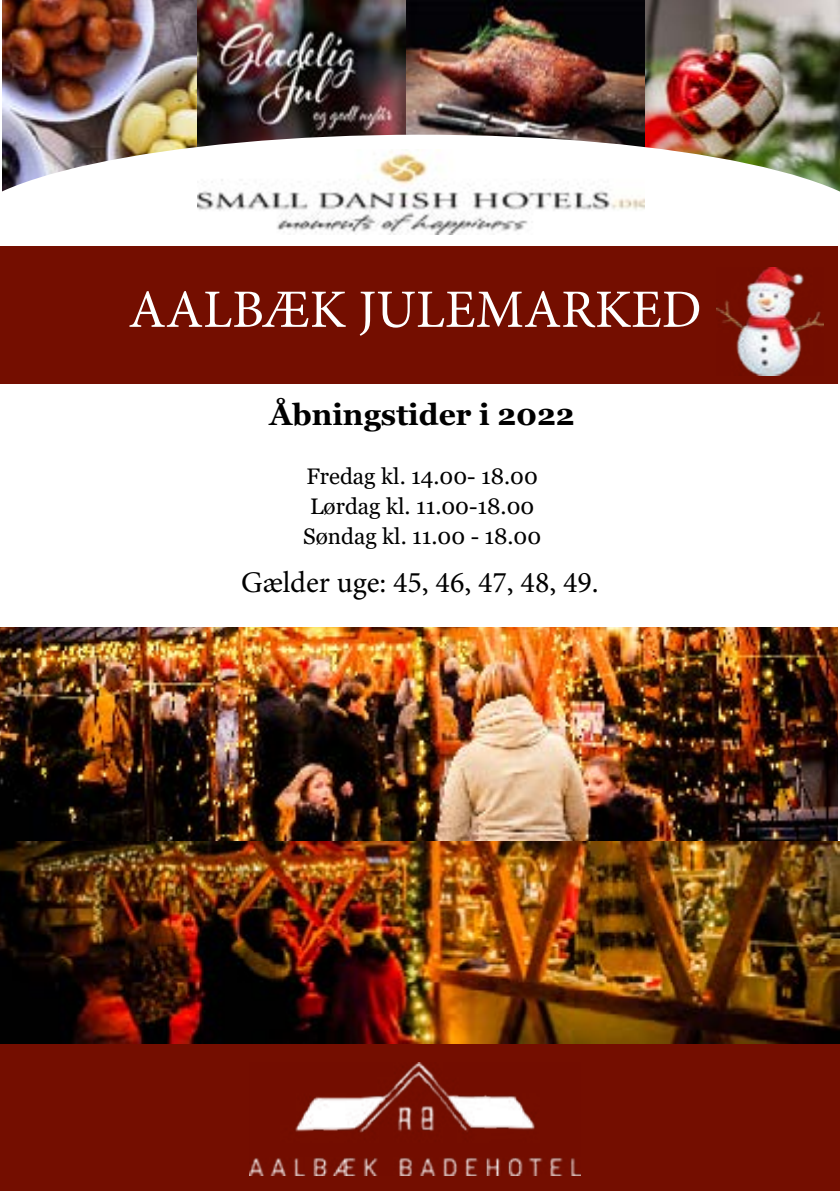
<style>
.page{position:relative;width:840px;height:1191px;background:#fff}
.page>*{position:absolute;margin:0;border:0;box-sizing:border-box;transform-origin:0 0}
.t1{font:54px "Minion Pro";color:#fff}
.t2{font:30px "Minion Pro";color:#000}
.t3{font:700 30px "Georgia";color:#000}
.t4{font:22.4px/30px "Georgia";color:#000;text-align:center}
</style>
<div class="page">
<div style="left:0;top:1043px;width:839px;height:148px;background:#740e00"></div>
<div style="left:0;top:246px;width:836px;height:137px;background:#740e00"></div>
<img style="left:2px;top:0;width:195px;height:135px">
<img style="left:644px;top:0;width:195px;height:135px">
<img style="left:405px;top:0;width:239px;height:135px">
<img style="left:197px;top:0;width:208px;height:135px">
<img style="left:2px;top:135px;width:837px;height:100px">
<img style="left:197px;top:150px;width:447px;height:84px">
<img style="left:716px;top:268px;width:107px;height:107px">
<img style="left:250px;top:1062px;width:329px;height:113px">
<img style="left:0;top:627px;width:836px;height:214px">
<img style="left:0;top:841px;width:839px;height:202px">
<h1 class="t1" style="left:128px;top:273px;width:574px">AALBÆK JULEMARKED</h1>
<h2 class="t3" style="left:269px;top:395px;width:306px">Åbningstider i 2022</h2>
<p class="t4" style="left:303px;top:462px;width:239px">Fredag kl. 14.00- 18.00<br>Lørdag kl. 11.00-18.00<br>Søndag kl. 11.00 - 18.00</p>
<h2 class="t2" style="left:241px;top:562px;width:359px">Gælder uge: 45, 46, 47, 48, 49.</h2>
</div>
